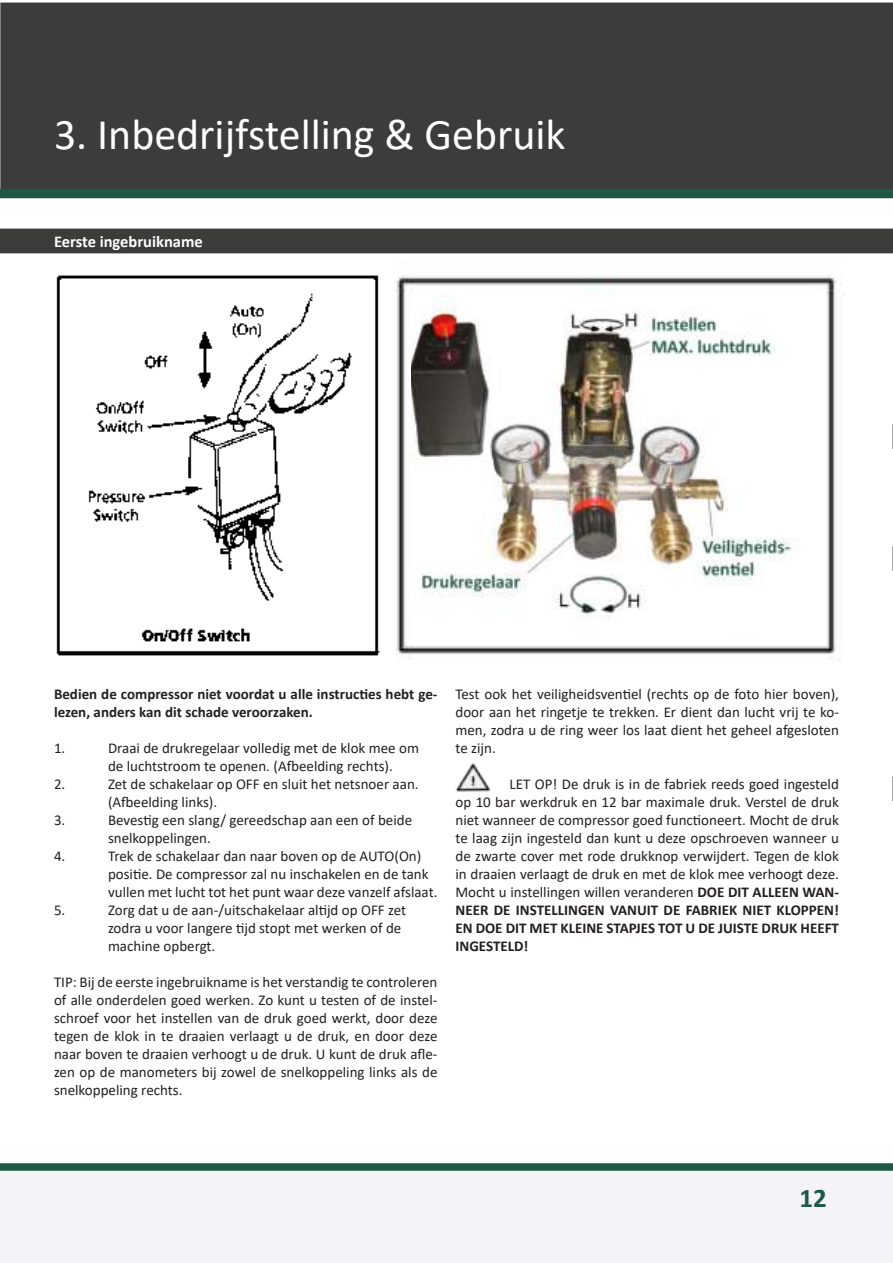
<style>
.page{position:relative;width:893px;height:1263px;background:#fff}
.page>*{position:absolute;margin:0;border:0;box-sizing:border-box;transform-origin:0 0}
.t1{font:43.95px "Calibri";color:#fff}
.t2{font:700 27px "Calibri";color:#1e5945}
.t3{font:700 16.5px "Calibri";color:#fff}
.t4{font:15px/18px "Calibri";color:#231f20}
.t5{font:700 15px/18px "Calibri";color:#231f20}
.s1{font-weight:700}
</style>
<div class="page">
<img style="left:336px;top:253px;width:520px;height:408px">
<img style="left:56px;top:271px;width:328px;height:390px">
<img style="left:412px;top:296px;width:412px;height:341px">
<img style="left:455px;top:763px;width:35px;height:29px">
<svg style="left:0;top:1163px;width:893px;height:100px"></svg>
<div style="left:0;top:3px;width:893px;height:186px;background:#3c3c3b"></div>
<div style="left:0;top:189px;width:893px;height:9px;background:#1e5945"></div>
<div style="left:1px;top:229px;width:891px;height:24px;background:#3c3c3b"></div>
<svg style="left:892px;top:424px;width:1px;height:25px"></svg>
<svg style="left:892px;top:547px;width:1px;height:24px"></svg>
<svg style="left:892px;top:776px;width:1px;height:25px"></svg>
<h1 class="t1" style="left:54px;top:117px;width:513px">3. Inbedrijfstelling &amp; Gebruik</h1>
<p class="t3" style="left:54px;top:230px;width:150px">Eerste ingebruikname</p>
<p class="t5" style="left:54px;top:684px;width:385px">Bedien de compressor niet voordat u alle instructies hebt ge&shy;lezen, anders kan dit schade veroorzaken.</p>
<p class="t4" style="left:54px;top:740px;width:13px">1.</p>
<p class="t4" style="left:108px;top:740px;width:312px">Draai de drukregelaar volledig met de klok mee om de luchtstroom te openen. (Afbeelding rechts).</p>
<p class="t4" style="left:54px;top:776px;width:13px">2.</p>
<p class="t4" style="left:108px;top:776px;width:312px">Zet de schakelaar op OFF en sluit het netsnoer aan. (Afbeelding links).</p>
<p class="t4" style="left:54px;top:810px;width:13px">3.</p>
<p class="t4" style="left:108px;top:810px;width:306px">Bevestig een slang/ gereedschap aan een of beide snelkoppelingen.</p>
<p class="t4" style="left:54px;top:846px;width:13px">4.</p>
<p class="t4" style="left:108px;top:846px;width:331px">Trek de schakelaar dan naar boven op de AUTO(On) positie. De compressor zal nu inschakelen en de tank vullen met lucht tot het punt waar deze vanzelf afslaat.</p>
<p class="t4" style="left:54px;top:900px;width:13px">5.</p>
<p class="t4" style="left:108px;top:900px;width:300px">Zorg dat u de aan-/uitschakelaar altijd op OFF zet zodra u voor langere tijd stopt met werken of de machine opbergt.</p>
<p class="t4" style="left:54px;top:974px;width:385px;text-align:justify">TIP: Bij de eerste ingebruikname is het verstandig te controleren of alle onderdelen goed werken. Zo kunt u testen of de instel&shy;schroef voor het instellen van de druk goed werkt, door deze tegen de klok in te draaien verlaagt u de druk, en door deze naar boven te draaien verhoogt u de druk. U kunt de druk afle&shy;zen op de manometers bij zowel de snelkoppeling links als de snelkoppeling rechts.</p>
<p class="t4" style="left:455px;top:684px;width:385px;text-align:justify">Test ook het veiligheidsventiel (rechts op de foto hier boven), door aan het ringetje te trekken. Er dient dan lucht vrij te ko&shy;men, zodra u de ring weer los laat dient het geheel afgesloten te zijn.</p>
<p class="t4" style="left:455px;top:776px;width:385px;text-align:justify;text-indent:54px">LET OP! De druk is in de fabriek reeds goed ingesteld op 10 bar werkdruk en 12 bar maximale druk. Verstel de druk niet wanneer de compressor goed functioneert. Mocht de druk te laag zijn ingesteld dan kunt u deze opschroeven wanneer u de zwarte cover met rode drukknop verwijdert. Tegen de klok in draaien verlaagt de druk en met de klok mee verhoogt deze.<br>Mocht u instellingen willen veranderen <span class="s1">DOE DIT ALLEEN WAN-NEER DE INSTELLINGEN VANUIT DE FABRIEK NIET KLOPPEN!<br>EN DOE DIT MET KLEINE STAPJES TOT U DE JUISTE DRUK HEEFT INGESTELD!</span></p>
<h2 class="t2" style="left:799px;top:1188px;width:29px">12</h2>
</div>
